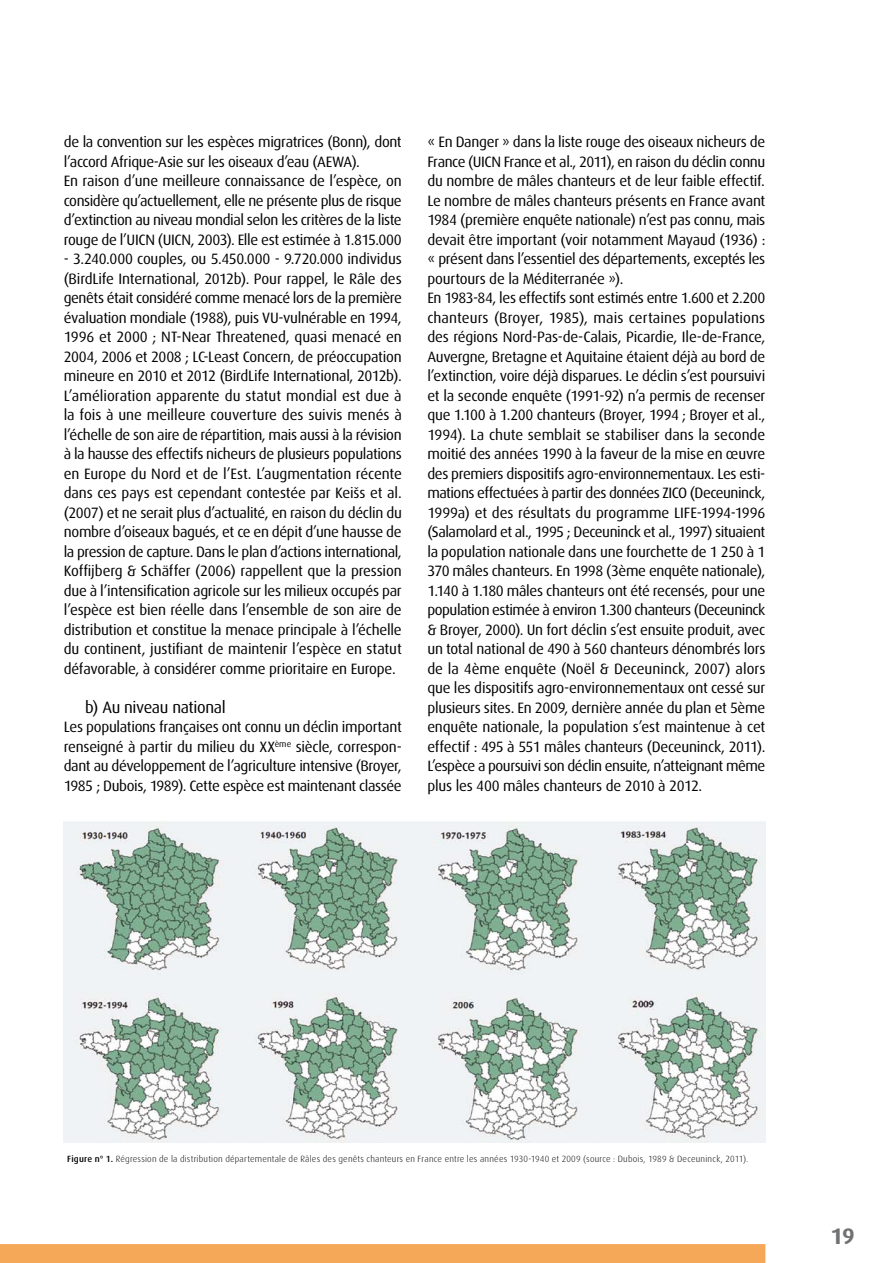
<style>
.page{position:relative;width:893px;height:1263px;background:#fff}
.page>*{position:absolute;margin:0;border:0;box-sizing:border-box;transform-origin:0 0}
.t1{font:700 22.5px "Dax";color:#707172}
.t2{font:16.5px "Dax";letter-spacing:-.025em;color:#000}
.t3{font:15px/19.5px "Dax";letter-spacing:-.02em;color:#000}
.t4{font:300 9px "Dax";letter-spacing:.025em;color:#000}
.s1{font-weight:500}
</style>
<div class="page">
<div style="left:0;top:1244px;width:765px;height:19px;background:#f5a858"></div>
<img style="left:64px;top:821px;width:701px;height:321px">
<p class="t3" style="left:64px;top:132px;width:340px">de la convention sur les espèces migratrices (Bonn), dont l’accord Afrique-Asie sur les oiseaux d’eau (AEWA).<br>En raison d’une meilleure connaissance de l’espèce, on considère qu’actuellement, elle ne présente plus de risque d’extinction au niveau mondial selon les critères de la liste rouge de l’UICN (UICN, 2003). Elle est estimée à 1.815.000</p>
<p class="t3" style="left:64px;top:249px;width:340px;text-align:justify">- 3.240.000 couples, ou 5.450.000 - 9.720.000 individus (BirdLife International, 2012b). Pour rappel, le Râle des genêts était considéré comme menacé lors de la première évaluation mondiale (1988), puis VU-vulnérable en 1994, 1996 et 2000 ; Nt-Near threatened, quasi menacé en 2004, 2006 et 2008 ; LC-Least Concern, de préoccupation mineure en 2010 et 2012 (BirdLife International, 2012b).<br>L’amélioration apparente du statut mondial est due à la fois à une meilleure couverture des suivis menés à l’échelle de son aire de répartition, mais aussi à la révision à la hausse des effectifs nicheurs de plusieurs populations en Europe du Nord et de l’Est. L’augmentation récente dans ces pays est cependant contestée par Keišs et al. (2007) et ne serait plus d’actualité, en raison du déclin du nombre d’oiseaux bagués, et ce en dépit d’une hausse de la pression de capture. Dans le plan d’actions international, Koffijberg &amp; Schäffer (2006) rappellent que la pression due à l’intensification agricole sur les milieux occupés par l’espèce est bien réelle dans l’ensemble de son aire de distribution et constitue la menace principale à l’échelle du continent, justifiant de maintenir l’espèce en statut défavorable, à considérer comme prioritaire en Europe.</p>
<p class="t2" style="left:85px;top:698px;width:142px">b) Au niveau national</p>
<p class="t3" style="left:64px;top:717px;width:340px;text-align:justify">Les populations françaises ont connu un déclin important renseigné à partir du milieu du XX<sup>ème</sup> siècle, correspon&shy;dant au développement de l’agriculture intensive (Broyer, 1985 ; Dubois, 1989). Cette espèce est maintenant classée</p>
<p class="t3" style="left:427px;top:132px;width:340px">« En Danger » dans la liste rouge des oiseaux nicheurs de France (UICN France et al., 2011), en raison du déclin connu du nombre de mâles chanteurs et de leur faible effectif.<br>Le nombre de mâles chanteurs présents en France avant 1984 (première enquête nationale) n’est pas connu, mais devait être important (voir notamment Mayaud (1936) : « présent dans l’essentiel des départements, exceptés les pourtours de la Méditerranée »).<br>En 1983-84, les effectifs sont estimés entre 1.600 et 2.200 chanteurs (Broyer, 1985), mais certaines populations des régions Nord-Pas-de-Calais, Picardie, Ile-de-France, Auvergne, Bretagne et Aquitaine étaient déjà au bord de l’extinction, voire déjà disparues. Le déclin s’est poursuivi et la seconde enquête (1991-92) n’a permis de recenser que 1.100 à 1.200 chanteurs (Broyer, 1994 ; Broyer et al., 1994). La chute semblait se stabiliser dans la seconde moitié des années 1990 à la faveur de la mise en œuvre des premiers dispositifs agro-environnementaux. Les esti&shy;mations effectuées à partir des données ZICO (Deceuninck, 1999a) et des résultats du programme LIFE-1994-1996 (Salamolard et al., 1995 ; Deceuninck et al., 1997) situaient la population nationale dans une fourchette de 1 250 à 1<br>370 mâles chanteurs. En 1998 (3ème enquête nationale), 1.140 à 1.180 mâles chanteurs ont été recensés, pour une population estimée à environ 1.300 chanteurs (Deceuninck &amp; Broyer, 2000). Un fort déclin s’est ensuite produit, avec un total national de 490 à 560 chanteurs dénombrés lors de la 4ème enquête (Noël &amp; Deceuninck, 2007) alors que les dispositifs agro-environnementaux ont cessé sur plusieurs sites. En 2009, dernière année du plan et 5ème enquête nationale, la population s’est maintenue à cet effectif : 495 à 551 mâles chanteurs (Deceuninck, 2011).<br>L’espèce a poursuivi son déclin ensuite, n’atteignant même plus les 400 mâles chanteurs de 2010 à 2012.</p>
<p class="t4" style="left:67px;top:1153px;width:683px"><span class="s1">Figure.n°.1..</span>Régression de la distribution départementale de Râles des genêts chanteurs en France entre les années 1930-1940 et 2009 (source : Dubois, 1989 &amp; Deceuninck, 2011).</p>
<h1 class="t1" style="left:831px;top:1223px;width:26px">19</h1>
</div>
